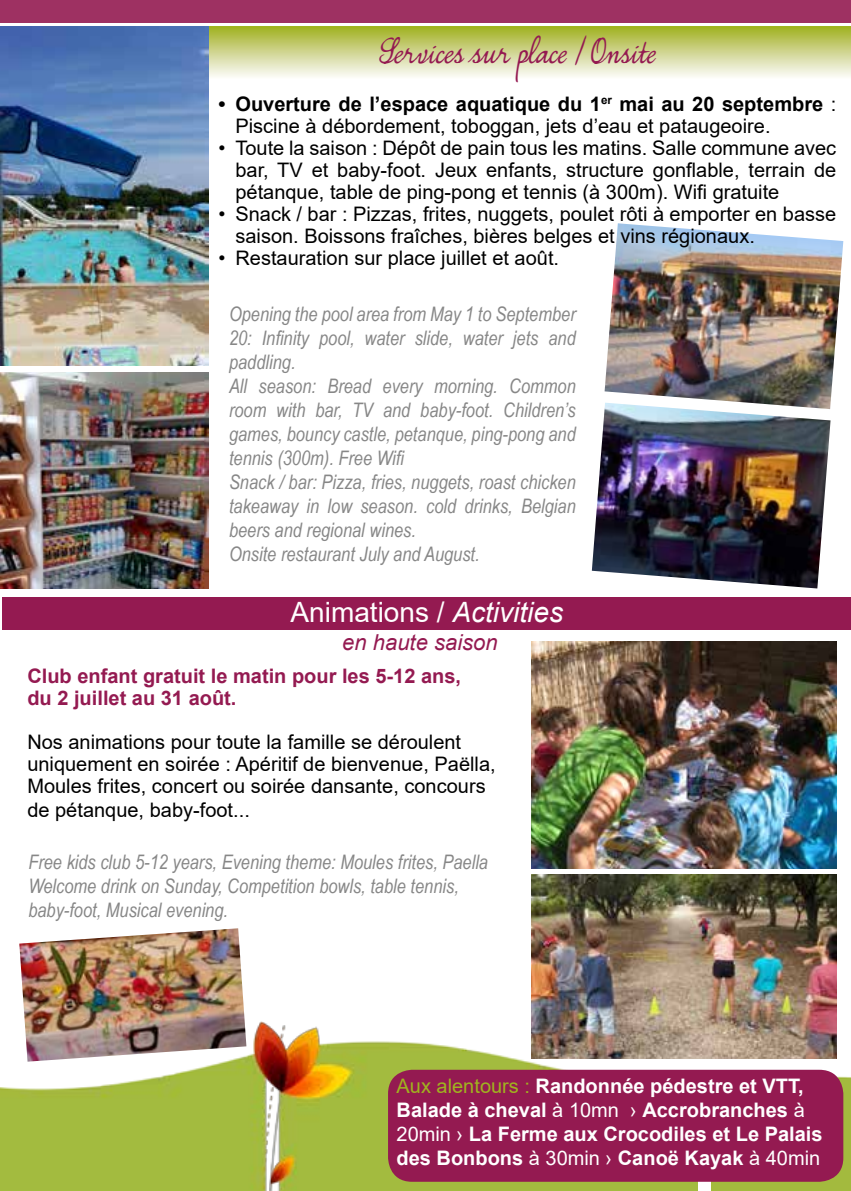
<style>
.page{position:relative;width:851px;height:1191px;background:#fff}
.page>*{position:absolute;margin:0;border:0;box-sizing:border-box;transform-origin:0 0}
.t1{font:36px "Simplesnailsver 4.0";letter-spacing:.01em;color:#941a51}
.t2{font:28px "Arial";color:#fff}
.t3{font:italic 22px "Arial";color:#941a51}
.t4{font:20px/22px "Arial";color:#000}
.t5{font:italic 20px/24px "Arial Narrow";color:#878787}
.t6{font:700 20px/24px "Arial";color:#fff}
.t7{font:700 20px/22px "Arial";color:#941a51}
.s1{font-weight:700}
.s2{font-style:italic}
.s3{font-weight:400;color:#a0b31f}
.s4{font-weight:400}
</style>
<div class="page">
<div style="left:0;top:27px;width:850px;height:52px;background:linear-gradient(to bottom,#a2b124,#fdfbfb)"></div>
<div style="left:0;top:0;width:850px;height:23px;background:#9e3162"></div>
<img style="left:0;top:373px;width:208px;height:215px">
<img style="left:591px;top:409px;width:239px;height:179px">
<img style="left:604px;top:223px;width:239px;height:186px">
<img style="left:531px;top:641px;width:305px;height:227px">
<img style="left:531px;top:874px;width:305px;height:184px">
<img style="left:0;top:26px;width:209px;height:340px">
<img style="left:1px;top:1005px;width:696px;height:186px">
<img style="left:711px;top:1034px;width:139px;height:157px">
<img style="left:19px;top:928px;width:227px;height:133px">
<img style="left:0;top:821px;width:1px;height:370px">
<div style="left:3px;top:597px;width:847px;height:32px;background:#941a51"></div>
<div style="left:388px;top:1069px;width:455px;height:112px;background:#941a51;border-radius:24px"></div>
<h1 class="t1" style="left:381px;top:29px;width:277px">Services sur place / Onsite</h1>
<p class="t4" style="left:235px;top:92px;width:602px;text-indent:-17px"><span class="s1">• Ouverture de l’espace aquatique du 1</span><sup>er</sup> <span class="s1">mai au 20 septembre</span> :<br>Piscine à débordement, toboggan, jets d’eau et pataugeoire.</p>
<p class="t4" style="left:235px;top:136px;width:602px;text-align:justify;text-indent:-17px">• Toute la saison : Dépôt de pain tous les matins. Salle commune avec bar, TV et baby-foot. Jeux enfants, structure gonflable, terrain de pétanque, table de ping-pong et tennis (à 300m). Wifi gratuite</p>
<p class="t4" style="left:235px;top:202px;width:602px;text-indent:-17px">• Snack / bar : Pizzas, frites, nuggets, poulet rôti à emporter en basse saison. Boissons fraîches, bières belges et vins régionaux.</p>
<p class="t4" style="left:218px;top:246px;width:342px">• Restauration sur place juillet et août.</p>
<p class="t5" style="left:229px;top:302px;width:348px">Opening the pool area from May 1 to September 20: Infinity pool, water slide, water jets and paddling.<br>All season: Bread every morning. Common room with bar, TV and baby-foot. Children’s games, bouncy castle, petanque, ping-pong and tennis (300m). Free Wifi<br>Snack / bar: Pizza, fries, nuggets, roast chicken takeaway in low season. cold drinks, Belgian beers and regional wines.<br>Onsite restaurant July and August.</p>
<h2 class="t2" style="left:290px;top:593px;width:274px">Animations / <span class="s2">Activities</span></h2>
<p class="t3" style="left:342px;top:628px;width:157px">en haute saison</p>
<p class="t7" style="left:27px;top:665px;width:435px">Club enfant gratuit le matin pour les 5-12 ans, du 2 juillet au 31 août.</p>
<p class="t4" style="left:27px;top:731px;width:470px">Nos animations pour toute la famille se déroulent uniquement en soirée : Apéritif de bienvenue, Paëlla,<br>Moules frites, concert ou soirée dansante, concours</p>
<p class="t4" style="left:27px;top:799px;width:224px">de pétanque, baby-foot...</p>
<p class="t5" style="left:28px;top:850px;width:461px">Free kids club 5-12 years, Evening theme: Moules frites, Paella<br>Welcome drink on Sunday, Competition bowls, table tennis, baby-foot, Musical evening.</p>
<p class="t6" style="left:396px;top:1074px;width:427px"><span class="s3">Aux alentours :</span> Randonnée pédestre et VTT, Balade à cheval <span class="s4">à 10mn ›</span> Accrobranches <span class="s4">à 20min ›</span> La Ferme aux Crocodiles et Le Palais des Bonbons <span class="s4">à 30min ›</span> Canoë Kayak <span class="s4">à 40min</span></p>
</div>
